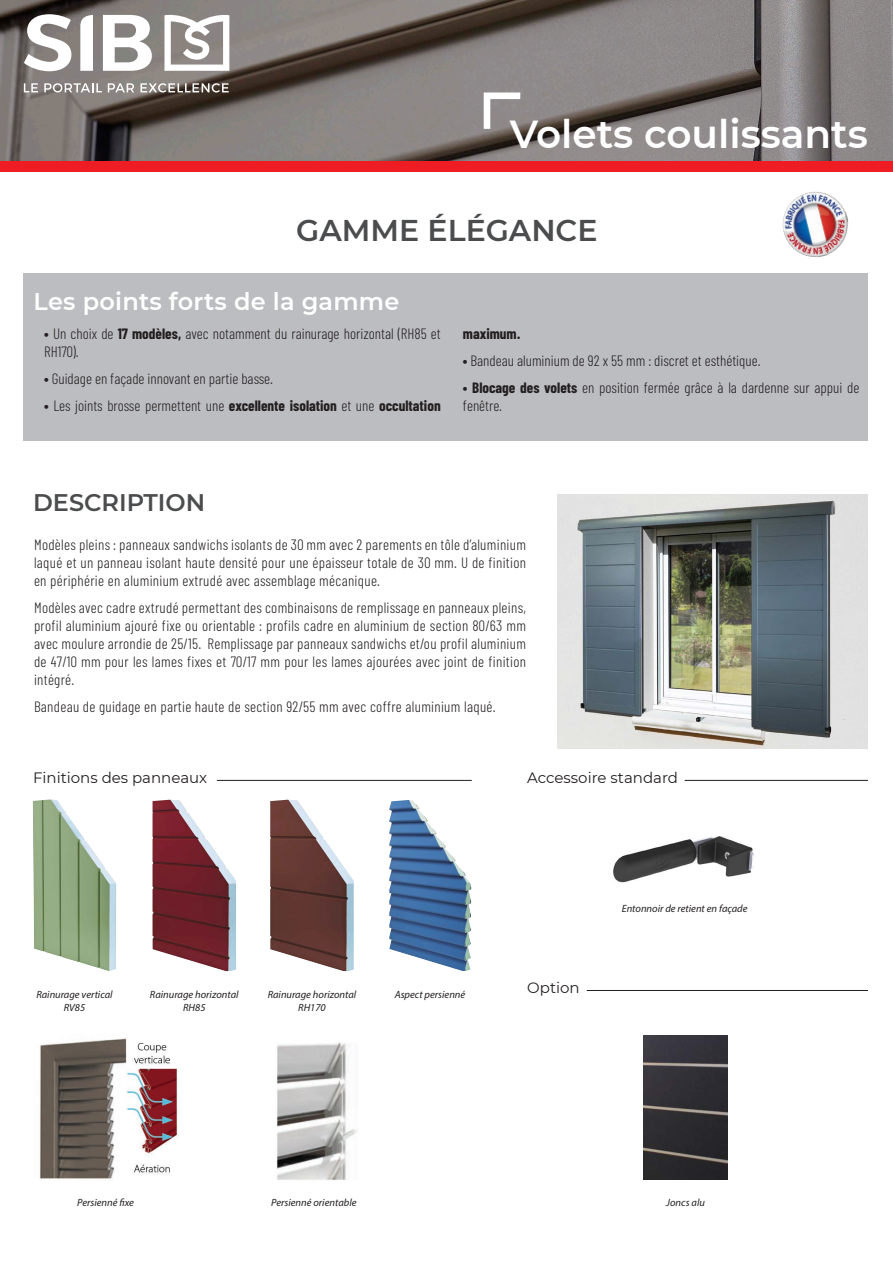
<style>
.page{position:relative;width:893px;height:1263px;background:#fff}
.page>*{position:absolute;margin:0;border:0;box-sizing:border-box;transform-origin:0 0}
.t1{font:600 39px "Montserrat";color:#fff}
.t2{font:600 30px "Montserrat";color:#4b4c4d}
.t3{font:600 24px "Montserrat";letter-spacing:.01em;color:#fff}
.t4{font:600 24px "Montserrat";color:#4b4c4d}
.t5{font:300 15px/18px "Barlow Condensed";color:#231f20}
.t6{font:300 15px "Barlow Condensed";letter-spacing:.02em;color:#231f20}
.t7{font:15px "Montserrat";color:#231f20}
.t8{font:700 15px "Barlow Condensed";color:#231f20}
.t9{font:italic 10.5px "Myriad Pro";color:#231f20}
.s1{font-weight:700}
</style>
<div class="page">
<img style="left:0;top:0;width:893px;height:162px">
<div style="left:24px;top:273px;width:844px;height:167px;background:#bcbdc0"></div>
<img style="left:557px;top:494px;width:311px;height:254px">
<hr style="left:217px;top:780px;width:255px;height:1px;background:#231f20">
<img style="left:389px;top:800px;width:19px;height:38px">
<img style="left:270px;top:800px;width:84px;height:171px">
<img style="left:33px;top:799px;width:83px;height:172px">
<img style="left:152px;top:800px;width:84px;height:171px">
<img style="left:39px;top:1038px;width:139px;height:141px">
<img style="left:277px;top:1042px;width:81px;height:138px">
<hr style="left:685px;top:780px;width:183px;height:1px;background:#231f20">
<img style="left:613px;top:836px;width:141px;height:47px">
<hr style="left:587px;top:990px;width:281px;height:1px;background:#231f20">
<img style="left:644px;top:1035px;width:83px;height:144px">
<div style="left:0;top:162px;width:893px;height:10px;background:#ee1d23"></div>
<svg style="left:24px;top:83px;width:14px;height:9px"></svg>
<svg style="left:44px;top:83px;width:58px;height:9px"></svg>
<svg style="left:108px;top:83px;width:26px;height:9px"></svg>
<svg style="left:140px;top:83px;width:89px;height:9px"></svg>
<svg style="left:164px;top:15px;width:65px;height:56px"></svg>
<svg style="left:103px;top:15px;width:49px;height:56px"></svg>
<svg style="left:24px;top:14px;width:47px;height:57px"></svg>
<svg style="left:80px;top:15px;width:13px;height:56px"></svg>
<img style="left:782px;top:192px;width:66px;height:65px">
<svg style="left:480px;top:89px;width:47px;height:46px"></svg>
<p class="t1" style="left:510px;top:107px;width:360px">Volets coulissants</p>
<p class="t2" style="left:296px;top:209px;width:303px">GAMME ÉLÉGANCE</p>
<p class="t3" style="left:34px;top:285px;width:367px">Les points forts de la gamme</p>
<p class="t5" style="left:44px;top:324px;width:398px"><span class="s1">•</span> Un choix de <span class="s1">17 modèles,</span> avec notamment du rainurage horizontal (RH85 et<br>RH170).</p>
<p class="t5" style="left:44px;top:369px;width:230px"><span class="s1">•</span> Guidage en façade innovant en partie basse.</p>
<p class="t5" style="left:44px;top:396px;width:398px"><span class="s1">•</span> Les joints brosse permettent une <span class="s1">excellente isolation</span> et une <span class="s1">occultation</span></p>
<p class="t8" style="left:463px;top:324px;width:59px">maximum.</p>
<p class="t5" style="left:463px;top:351px;width:299px"><span class="s1">•</span> Bandeau aluminium de 92 x 55 mm : discret et esthétique.</p>
<p class="t5" style="left:463px;top:378px;width:398px"><span class="s1">• Blocage des volets</span> en position fermée grâce à la dardenne sur appui de fenêtre.</p>
<p class="t4" style="left:33px;top:486px;width:174px">DESCRIPTION</p>
<p class="t5" style="left:34px;top:535px;width:494px;text-align:justify">Modèles pleins : panneaux sandwichs isolants de 30 mm avec 2 parements en tôle d’aluminium laqué et un panneau isolant haute densité pour une épaisseur totale de 30 mm. U de finition en périphérie en aluminium extrudé avec assemblage mécanique.</p>
<p class="t5" style="left:34px;top:598px;width:493px;text-align:justify">Modèles avec cadre extrudé permettant des combinaisons de remplissage en panneaux pleins, profil aluminium ajouré fixe ou orientable : profils cadre en aluminium de section 80/63 mm avec moulure arrondie de 25/15. Remplissage par panneaux sandwichs et/ou profil aluminium de 47/10 mm pour les lames fixes et 70/17 mm pour les lames ajourées avec joint de finition intégré.</p>
<p class="t6" style="left:34px;top:697px;width:463px">Bandeau de guidage en partie haute de section 92/55 mm avec coffre aluminium laqué.</p>
<p class="t7" style="left:33px;top:767px;width:176px">Finitions des panneaux</p>
<p class="t7" style="left:527px;top:767px;width:152px">Accessoire standard</p>
<p class="t9" style="left:622px;top:901px;width:127px">Entonnoir de retient en façade</p>
<p class="t9" style="left:36px;top:988px;width:78px">Rainurage vertical</p>
<p class="t9" style="left:64px;top:1000px;width:23px">RV85</p>
<p class="t9" style="left:150px;top:988px;width:90px">Rainurage horizontal</p>
<p class="t9" style="left:183px;top:1000px;width:24px">RH85</p>
<p class="t9" style="left:268px;top:988px;width:90px">Rainurage horizontal</p>
<p class="t9" style="left:395px;top:988px;width:72px">Aspect persienné</p>
<p class="t9" style="left:298px;top:1000px;width:29px">RH170</p>
<p class="t7" style="left:527px;top:977px;width:54px">Option</p>
<p class="t9" style="left:77px;top:1196px;width:58px">Persienné fixe</p>
<p class="t9" style="left:271px;top:1196px;width:87px">Persienné orientable</p>
<p class="t9" style="left:666px;top:1196px;width:40px">Joncs alu</p>
</div>
